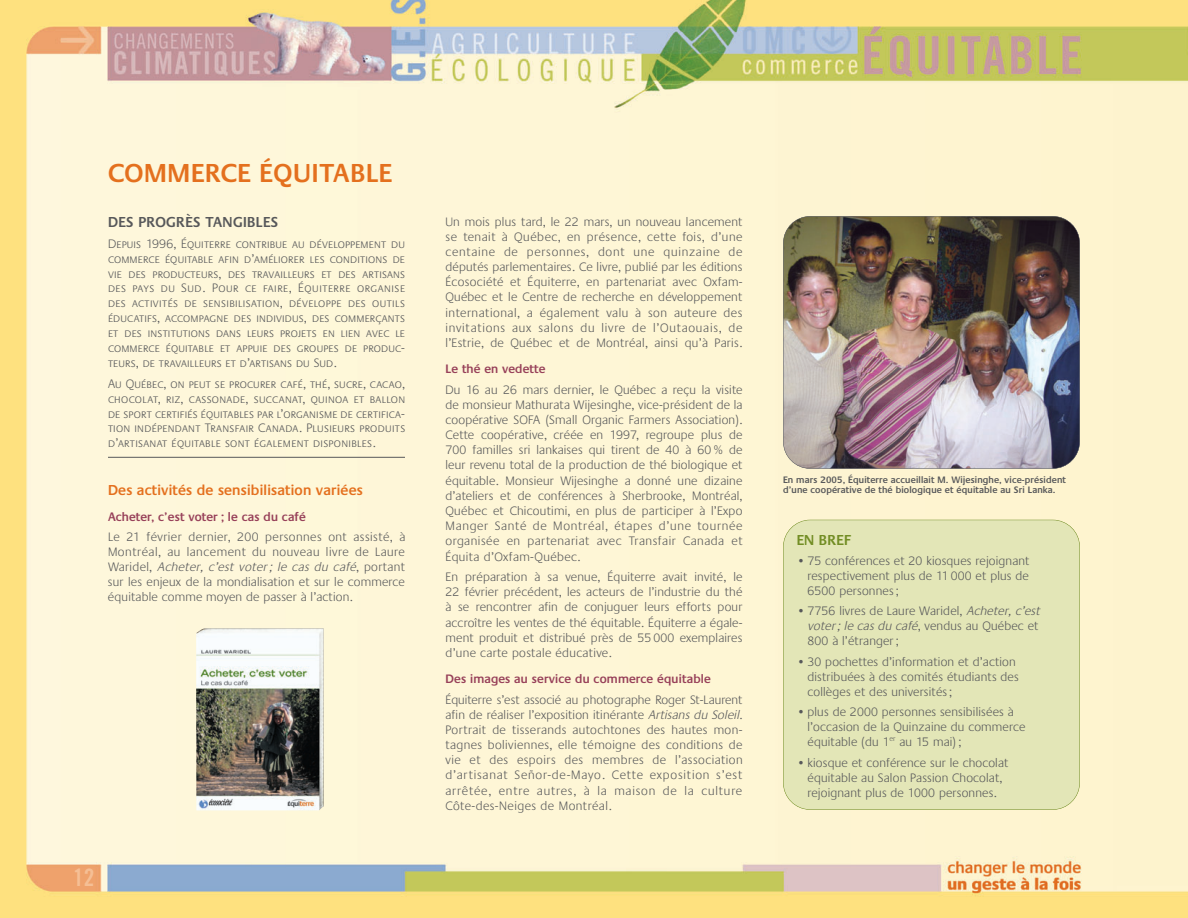
<style>
.page{position:relative;width:1188px;height:918px;background:#fff}
.page>*{position:absolute;margin:0;border:0;box-sizing:border-box;transform-origin:0 0}
.t1{font:600 27px "Praxis";letter-spacing:.03em;color:#e4701e}
.t2{font:24px "Trade Gothic Bold Cond Twenty";color:#f5bf95}
.t3{font:600 15px "Praxis";letter-spacing:.015em;color:#e4701e}
.t4{font:600 15px "Praxis";letter-spacing:.03em;color:#57585a}
.t5{font:600 15px "Praxis";letter-spacing:.015em;color:#728d24}
.t6{font:300 12.75px/15.1px "Praxis";letter-spacing:.015em;color:#57585a;text-align:justify}
.t7{font:300 12.75px/15px "Praxis SC";letter-spacing:.015em;color:#57585a;text-align:justify}
.t8{font:600 12.75px "Praxis";letter-spacing:.015em;color:#974059}
.t9{font:600 9.75px/10.5px "Praxis";letter-spacing:.015em;color:#57585a}
.s1{font-family:"Praxis"}
.s2{font-style:italic}
</style>
<div class="page">
<img style="left:0;top:0;width:1188px;height:917px">
<hr style="left:108px;top:457px;width:297px;height:1px;background:#57585a">
<div style="left:783px;top:520px;width:297px;height:290px;background:#e3e6b7;border-radius:27px"></div>
<div style="left:783px;top:520px;width:297px;height:290px;border:1px solid #728d24;border-radius:27px"></div>
<img style="left:783px;top:216px;width:297px;height:253px;border-radius:27px">
<div style="left:783px;top:216px;width:297px;height:253px;border:1px solid #57585a;border-radius:27px"></div>
<img style="left:196px;top:628px;width:128px;height:182px">
<h1 class="t1" style="left:108px;top:158px;width:286px">COMMERCE ÉQUITABLE</h1>
<p class="t4" style="left:108px;top:214px;width:172px">DES PROGRÈS TANGIBLES</p>
<p class="t7" style="left:108px;top:236px;width:299px">Depuis <span class="s1">1996</span>, Équiterre contribue au développement du commerce équitable afin d’améliorer les conditions de vie des producteurs, des travailleurs et des artisans des pays du Sud. Pour ce faire, Équiterre organise des activités de sensibilisation, développe des outils éducatifs, accompagne des individus, des commerçants et des institutions dans leurs projets en lien avec le commerce équitable et appuie des groupes de produc&shy;teurs, de travailleurs et d’artisans du Sud.</p>
<p class="t7" style="left:108px;top:376px;width:299px">Au Québec, on peut se procurer café, thé, sucre, cacao, chocolat, riz, cassonade, succanat, quinoa et ballon de sport certifiés équitables par l’organisme de certifica&shy;tion indépendant Transfair Canada. Plusieurs produits d’artisanat équitable sont également disponibles.</p>
<p class="t3" style="left:108px;top:481px;width:256px">Des activités de sensibilisation variées</p>
<p class="t8" style="left:108px;top:509px;width:199px">Acheter, c’est voter ; le cas du café</p>
<p class="t6" style="left:108px;top:530px;width:299px">Le 21 février dernier, 200 personnes ont assisté, à Montréal, au lancement du nouveau livre de Laure W a r i d e l , <span class="s2">Acheter, c’est voter ; le cas du café</span>, p o r t a n t sur les enjeux de la mondialisation et sur le commerce équitable comme moyen de passer à l’action.</p>
<h2 class="t2" style="left:73px;top:869px;width:23px">12</h2>
<p class="t6" style="left:446px;top:214px;width:299px">Un mois plus tard, le 22 mars, un nouveau lancement se tenait à Québec, en présence, cette fois, d’une centaine de personnes, dont une quinzaine de députés parlementaires. Ce livre, publié par les éditions Écosociété et Équiterre, en partenariat avec Oxfam-Québec et le Centre de recherche en développement international, a également valu à son auteure des invitations aux salons du livre de l’Outaouais, de l’Estrie, de Québec et de Montréal, ainsi qu’à Paris.</p>
<p class="t8" style="left:446px;top:362px;width:101px">Le thé en vedette</p>
<p class="t6" style="left:446px;top:382px;width:299px">Du 16 au 26 mars dernier, le Québec a reçu la visite de monsieur Mathurata Wijesinghe, vice-président de la coopérative SOFA (Small Organic Farmers Association).<br>Cette coopérative, créée en 1997, regroupe plus de 700 familles sri lankaises qui tirent de 40 à 60 % de leur revenu total de la production de thé biologique et équitable. Monsieur Wijesinghe a donné une dizaine d’ateliers et de conférences à Sherbrooke, Montréal, Québec et Chicoutimi, en plus de participer à l’Expo Manger Santé de Montréal, étapes d’une tournée organisée en partenariat avec Transfair Canada et Équita d’Oxfam-Québec.</p>
<p class="t6" style="left:446px;top:570px;width:299px">En préparation à sa venue, Équiterre avait invité, le 22 février précédent, les acteurs de l’industrie du thé à se rencontrer afin de conjuguer leurs efforts pour accroître les ventes de thé équitable. Équiterre a égale&shy;ment produit et distribué près de 55 000 exemplaires d’une carte postale éducative.</p>
<p class="t8" style="left:446px;top:672px;width:267px">Des images au service du commerce équitable</p>
<p class="t6" style="left:446px;top:692px;width:299px">Équiterre s’est associé au photographe Roger St-Laurent afin de réaliser l’exposition itinérante <span class="s2">Artisans du Soleil</span>.<br>Portrait de tisserands autochtones des hautes mon&shy;tagnes boliviennes, elle témoigne des conditions de vie et des espoirs des membres de l’association d’artisanat Señor-de-Mayo. Cette exposition s’est arrêtée, entre autres, à la maison de la culture Côte-des-Neiges de Montréal.</p>
<p class="t9" style="left:783px;top:474px;width:284px">En mars 2005, Équiterre accueillait M. Wijesinghe, vice-président d’une coopérative de thé biologique et équitable au Sri Lanka.</p>
<p class="t5" style="left:797px;top:531px;width:56px">EN BREF</p>
<p class="t6" style="left:807px;top:554px;width:224px;text-indent:-11px">• 75 conférences et 20 kiosques rejoignant respectivement plus de 11 000 et plus de 6500 personnes ;</p>
<p class="t6" style="left:807px;top:604px;width:237px;text-align:left;text-indent:-11px">• 7756 livres de Laure Waridel, <span class="s2">Acheter, c’est voter; le cas du café</span>, vendus au Québec et<br>800 à l’étranger ;</p>
<p class="t6" style="left:807px;top:654px;width:213px;text-align:left;text-indent:-11px">• 30 pochettes d’information et d’action distribuées à des comités étudiants des collèges et des universités ;</p>
<p class="t6" style="left:807px;top:705px;width:219px;text-align:left;text-indent:-11px">• plus de 2000 personnes sensibilisées à l’occasion de la Quinzaine du commerce équitable (du 1<sup>er</sup> au 15 mai) ;</p>
<p class="t6" style="left:797px;top:755px;width:213px;text-align:center">• kiosque et conférence sur le chocolat équitable au Salon Passion Chocolat, rejoignant plus de 1000 personnes.</p>
</div>
